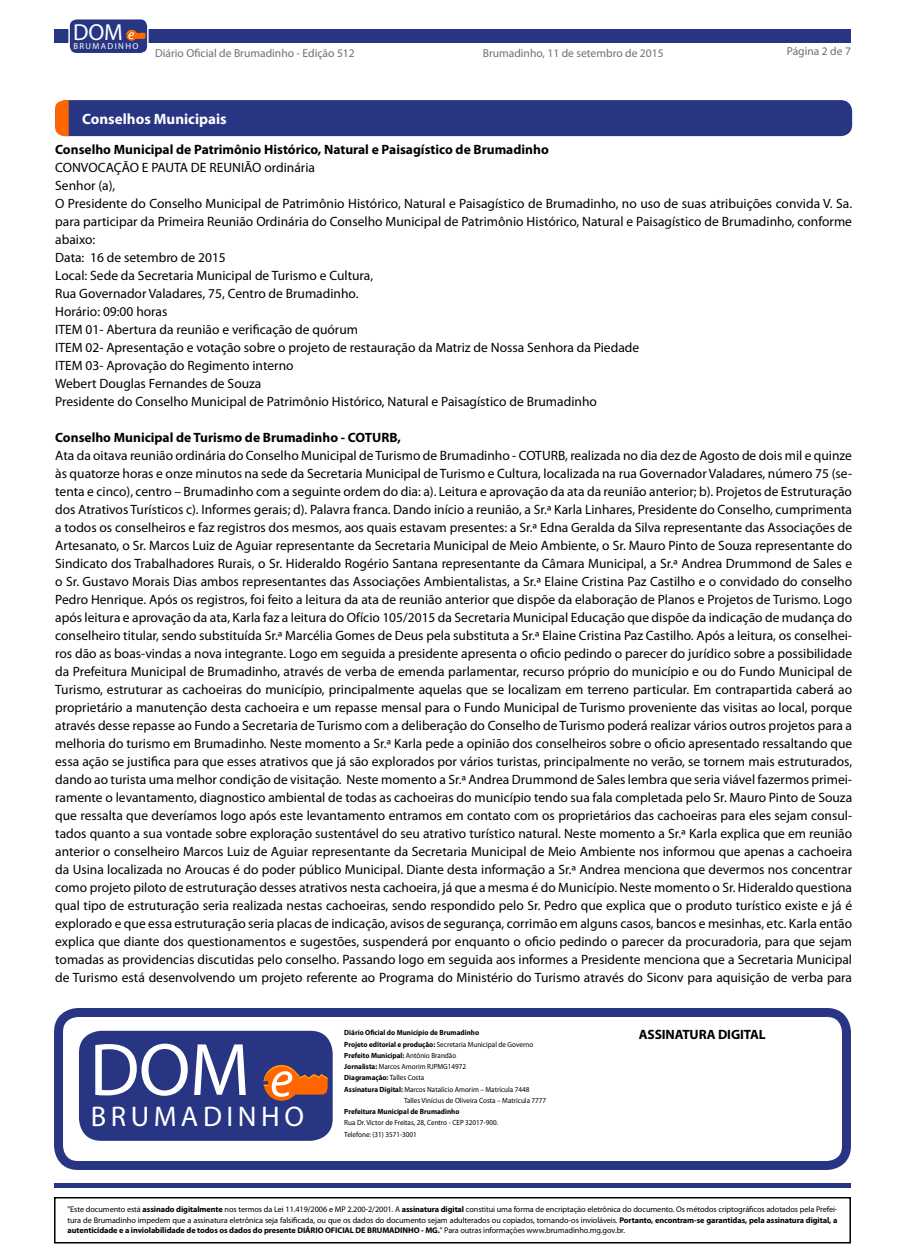
<style>
.page{position:relative;width:905px;height:1260px;background:#fff}
.page>*{position:absolute;margin:0;border:0;box-sizing:border-box;transform-origin:0 0}
.t1{font:75px "Myriad Pro";color:#fff}
.t2{font:28.5px "Myriad Pro";letter-spacing:.16em;color:#fff}
.t3{font:23.25px "Myriad Pro";color:#fff}
.t4{font:700 15px "Myriad Pro";color:#fff}
.t5{font:13.5px/18px "Myriad Pro";color:#000}
.t6{font:700 13.5px "Myriad Pro";color:#000}
.t7{font:11.55px "Myriad Pro";color:#706f6f}
.t8{font:8.7px "Myriad Pro";letter-spacing:.16em;color:#fff}
.t9{font:8.25px/10.5px "Myriad Pro";letter-spacing:-.01em;color:#000;text-align:justify}
.t10{font:7.5px/11.2px "Myriad Pro";color:#000;scale:.95 1}
.t11{font:700 7.5px "Myriad Pro";color:#000;scale:.95 1}
.s1{font-weight:700}
.s2{font-weight:400}
</style>
<div class="page">
<div style="left:54px;top:29px;width:796px;height:14px;background:#283583"></div>
<hr style="left:55px;top:1184px;width:795px;height:4px;background:#283583">
<div style="left:54px;top:1197px;width:796px;height:47px;border:2px solid #000"></div>
<div style="left:69px;top:19px;width:79px;height:35px;background:#283583;border-radius:8px"></div>
<div style="left:68px;top:18px;width:80px;height:36px;border:1px solid #fff;border-radius:8px"></div>
<svg style="left:126px;top:30px;width:20px;height:11px"></svg>
<div style="left:55px;top:100px;width:797px;height:36px;background:#283583;border-radius:11px"></div>
<svg style="left:55px;top:100px;width:14px;height:36px"></svg>
<div style="left:54px;top:1008px;width:796px;height:162px;border:9px solid #283583;border-radius:20px"></div>
<div style="left:77px;top:1028px;width:258px;height:115px;background:#283583;border-radius:25px"></div>
<div style="left:74px;top:1026px;width:263px;height:120px;border:5px solid #fff;border-radius:25px"></div>
<svg style="left:263px;top:1065px;width:64px;height:36px"></svg>
<h3 class="t3" style="left:73px;top:17px;width:51px">DOM</h3>
<p class="t8" style="left:73px;top:40px;width:66px">BRUMADINHO</p>
<p class="t7" style="left:155px;top:46px;width:201px">Diário Oficial de Brumadinho - Edição 512</p>
<p class="t7" style="left:482px;top:46px;width:182px">Brumadinho, 11 de setembro de 2015</p>
<p class="t7" style="left:786px;top:44px;width:66px">Página 2 de 7</p>
<p class="t4" style="left:82px;top:109px;width:146px">Conselhos Municipais</p>
<p class="t6" style="left:55px;top:141px;width:495px">Conselho Municipal de Patrimônio Histórico, Natural e Paisagístico de Brumadinho</p>
<p class="t5" style="left:55px;top:158px;width:798px">CONVOCAÇÃO E PAUTA DE REUNIÃO ordinária<br>Senhor (a),<br>O Presidente do Conselho Municipal de Patrimônio Histórico, Natural e Paisagístico de Brumadinho, no uso de suas atribuições convida V. Sa. para participar da Primeira Reunião Ordinária do Conselho Municipal de Patrimônio Histórico, Natural e Paisagístico de Brumadinho, conforme abaixo:<br>Data: 16 de setembro de 2015<br>Local: Sede da Secretaria Municipal de Turismo e Cultura,<br>Rua Governador Valadares, 75, Centro de Brumadinho.<br>Horário: 09:00 horas<br>ITEM 01- Abertura da reunião e verificação de quórum<br>ITEM 02- Apresentação e votação sobre o projeto de restauração da Matriz de Nossa Senhora da Piedade<br>ITEM 03- Aprovação do Regimento interno<br>Webert Douglas Fernandes de Souza<br>Presidente do Conselho Municipal de Patrimônio Histórico, Natural e Paisagístico de Brumadinho</p>
<p class="t6" style="left:55px;top:429px;width:347px">Conselho Municipal de Turismo de Brumadinho - COTURB,</p>
<p class="t5" style="left:55px;top:446px;width:798px;text-align:justify">Ata da oitava reunião ordinária do Conselho Municipal de Turismo de Brumadinho - COTURB, realizada no dia dez de Agosto de dois mil e quinze às quatorze horas e onze minutos na sede da Secretaria Municipal de Turismo e Cultura, localizada na rua Governador Valadares, número 75 (se&shy;tenta e cinco), centro – Brumadinho com a seguinte ordem do dia: a). Leitura e aprovação da ata da reunião anterior; b). Projetos de Estruturação dos Atrativos Turísticos c). Informes gerais; d). Palavra franca. Dando início a reunião, a Sr.ª Karla Linhares, Presidente do Conselho, cumprimenta a todos os conselheiros e faz registros dos mesmos, aos quais estavam presentes: a Sr.ª Edna Geralda da Silva representante das Associações de Artesanato, o Sr. Marcos Luiz de Aguiar representante da Secretaria Municipal de Meio Ambiente, o Sr. Mauro Pinto de Souza representante do Sindicato dos Trabalhadores Rurais, o Sr. Hideraldo Rogério Santana representante da Câmara Municipal, a Sr.ª Andrea Drummond de Sales e o Sr. Gustavo Morais Dias ambos representantes das Associações Ambientalistas, a Sr.ª Elaine Cristina Paz Castilho e o convidado do conselho Pedro Henrique. Após os registros, foi feito a leitura da ata de reunião anterior que dispõe da elaboração de Planos e Projetos de Turismo. Logo após leitura e aprovação da ata, Karla faz a leitura do Ofício 105/2015 da Secretaria Municipal Educação que dispõe da indicação de mudança do conselheiro titular, sendo substituída Sr.ª Marcélia Gomes de Deus pela substituta a Sr.ª Elaine Cristina Paz Castilho. Após a leitura, os conselhei&shy;ros dão as boas-vindas a nova integrante. Logo em seguida a presidente apresenta o oficio pedindo o parecer do jurídico sobre a possibilidade da Prefeitura Municipal de Brumadinho, através de verba de emenda parlamentar, recurso próprio do município e ou do Fundo Municipal de Turismo, estruturar as cachoeiras do município, principalmente aquelas que se localizam em terreno particular. Em contrapartida caberá ao proprietário a manutenção desta cachoeira e um repasse mensal para o Fundo Municipal de Turismo proveniente das visitas ao local, porque através desse repasse ao Fundo a Secretaria de Turismo com a deliberação do Conselho de Turismo poderá realizar vários outros projetos para a melhoria do turismo em Brumadinho. Neste momento a Sr.ª Karla pede a opinião dos conselheiros sobre o oficio apresentado ressaltando que essa ação se justifica para que esses atrativos que já são explorados por vários turistas, principalmente no verão, se tornem mais estruturados, dando ao turista uma melhor condição de visitação. Neste momento a Sr.ª Andrea Drummond de Sales lembra que seria viável fazermos primei&shy;ramente o levantamento, diagnostico ambiental de todas as cachoeiras do município tendo sua fala completada pelo Sr. Mauro Pinto de Souza que ressalta que deveríamos logo após este levantamento entramos em contato com os proprietários das cachoeiras para eles sejam consul&shy;tados quanto a sua vontade sobre exploração sustentável do seu atrativo turístico natural. Neste momento a Sr.ª Karla explica que em reunião anterior o conselheiro Marcos Luiz de Aguiar representante da Secretaria Municipal de Meio Ambiente nos informou que apenas a cachoeira da Usina localizada no Aroucas é do poder público Municipal. Diante desta informação a Sr.ª Andrea menciona que devermos nos concentrar como projeto piloto de estruturação desses atrativos nesta cachoeira, já que a mesma é do Município. Neste momento o Sr. Hideraldo questiona qual tipo de estruturação seria realizada nestas cachoeiras, sendo respondido pelo Sr. Pedro que explica que o produto turístico existe e já é explorado e que essa estruturação seria placas de indicação, avisos de segurança, corrimão em alguns casos, bancos e mesinhas, etc. Karla então explica que diante dos questionamentos e sugestões, suspenderá por enquanto o oficio pedindo o parecer da procuradoria, para que sejam tomadas as providencias discutidas pelo conselho. Passando logo em seguida aos informes a Presidente menciona que a Secretaria Municipal de Turismo está desenvolvendo um projeto referente ao Programa do Ministério do Turismo através do Siconv para aquisição de verba para</p>
<h1 class="t1" style="left:90px;top:1024px;width:162px">DOM</h1>
<h2 class="t2" style="left:91px;top:1099px;width:215px">BRUMADINHO</h2>
<p class="t11" style="left:344px;top:1028px;width:143px">Diário Oficial do Município de Brumadinho</p>
<p class="t10" style="left:344px;top:1038px;width:200px"><span class="s1">Projeto editorial e produção:</span> Secretaria Municipal de Governo</p>
<p class="t11" style="left:344px;top:1050px;width:119px">Prefeito Municipal: <span class="s2">Antônio Brandão</span></p>
<p class="t10" style="left:344px;top:1061px;width:130px"><span class="s1">Jornalista:</span> Marcos Amorim RJPMG14972</p>
<p class="t11" style="left:344px;top:1073px;width:86px">Diagramação: <span class="s2">Talles Costa</span></p>
<p class="t10" style="left:344px;top:1083px;width:196px"><span class="s1">Assinatura Digital:</span> Marcos Natalício Amorim – Matrícula 7448</p>
<p class="t10" style="left:404px;top:1095px;width:151px">Talles Vinícius de Oliveira Costa – Matrícula 7777</p>
<p class="t11" style="left:344px;top:1107px;width:123px">Prefeitura Municipal de Brumadinho</p>
<p class="t10" style="left:344px;top:1117px;width:163px">Rua Dr. Victor de Freitas, 28, Centro - CEP 32017-900.<br>Telefone: (31) 3571-3001</p>
<p class="t6" style="left:638px;top:1026px;width:128px">ASSINATURA DIGITAL</p>
<p class="t9" style="left:68px;top:1204px;width:771px">"Este documento está <span class="s1">assinado digitalmente</span> nos termos da Lei 11.419/2006 e MP 2.200-2/2001. A <span class="s1">assinatura digital</span> constitui uma forma de encriptação eletrônica do documento. Os métodos criptográficos adotados pela Prefei&shy;tura de Brumadinho impedem que a assinatura eletrônica seja falsificada, ou que os dados do documento sejam adulterados ou copiados, tornando-os invioláveis. <span class="s1">Portanto, encontram-se garantidas, pela assinatura digital, a autenticidade e a inviolabilidade de todos os dados do presente DIÁRIO OFICIAL DE BRUMADINHO - MG.</span>" Para outras informações www.brumadinho.mg.gov.br.</p>
</div>
